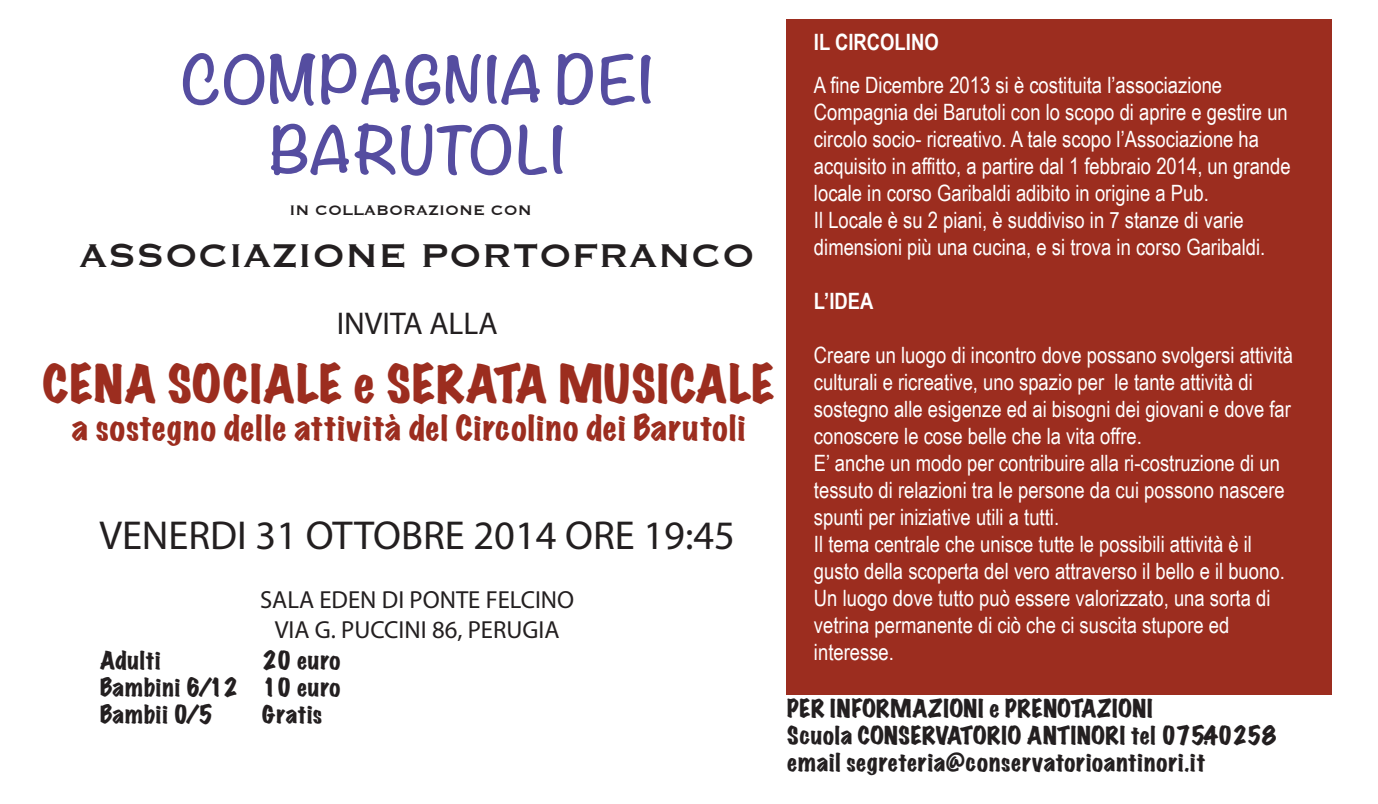
<style>
.page{position:relative;width:1378px;height:804px;background:#fff}
.page>*{position:absolute;margin:0;border:0;box-sizing:border-box;transform-origin:0 0}
.t1{font:700 58.5px/70.2px "Noteworthy";color:#554da0;text-align:center}
.t2{font:expanded 47.25px "Marker Felt";letter-spacing:.03em;color:#9c2d1f}
.t3{font:42.75px "Copperplate";color:#231f20}
.t4{font:40.5px "Myriad Pro";color:#231f20}
.t5{font:expanded 31.5px "Marker Felt";letter-spacing:.035em;color:#9c2d1f}
.t6{font:31.5px "Myriad Pro";color:#231f20}
.t7{font:24.75px/29.7px "Myriad Pro";color:#231f20;text-align:center}
.t8{font:22.5px/27px "Arial Narrow";color:#fff}
.t9{font:expanded 22.5px/27px "Marker Felt";letter-spacing:.03em;color:#231f20}
.t10{font:700 22.5px "Arial Narrow";color:#fff}
.t11{font:18px "Copperplate";color:#231f20}
</style>
<div class="page">
<div style="left:786px;top:19px;width:546px;height:676px;background:#9c2d1f"></div>
<h1 class="t1" style="left:181px;top:44px;width:474px">COMPAGNIA DEI<br>BARUTOLI</h1>
<p class="t11" style="left:290px;top:199px;width:243px">IN COLLABORAZIONE CON</p>
<h3 class="t3" style="left:79px;top:227px;width:677px">ASSOCIAZIONE PORTOFRANCO</h3>
<h3 class="t6" style="left:337px;top:304px;width:162px">INVITA ALLA</h3>
<h2 class="t2" style="left:43px;top:346px;width:733px">CENA SOCIALE e SERATA MUSICALE</h2>
<h3 class="t5" style="left:72px;top:403px;width:675px">a sostegno delle attività del Circolino dei Barutoli</h3>
<h3 class="t4" style="left:99px;top:510px;width:637px">VENERDI 31 OTTOBRE 2014 ORE 19:45</h3>
<p class="t7" style="left:260px;top:584px;width:316px">SALA EDEN DI PONTE FELCINO<br>VIA G. PUCCINI 86, PERUGIA</p>
<p class="t9" style="left:100px;top:646px;width:242px;text-align:justify;text-indent:162px">20 euro Bambini 6/12 10 euro Bambii 0/5</p>
<p class="t9" style="left:100px;top:646px;width:62px">Adulti</p>
<p class="t9" style="left:262px;top:700px;width:62px">Gratis</p>
<p class="t10" style="left:814px;top:25px;width:126px">IL CIRCOLINO</p>
<p class="t8" style="left:814px;top:71px;width:478px">A fine Dicembre 2013 si è costituita l’associazione Compagnia dei Barutoli con lo scopo di aprire e gestire un circolo socio- ricreativo. A tale scopo l’Associazione ha acquisito in affitto, a partire dal 1 febbraio 2014, un grande locale in corso Garibaldi adibito in origine a Pub.<br>Il Locale è su 2 piani, è suddiviso in 7 stanze di varie dimensioni più una cucina, e si trova in corso Garibaldi.</p>
<p class="t10" style="left:814px;top:284px;width:61px">L’IDEA</p>
<p class="t8" style="left:814px;top:341px;width:480px">Creare un luogo di incontro dove possano svolgersi attività culturali e ricreative, uno spazio per le tante attività di sostegno alle esigenze ed ai bisogni dei giovani e dove far conoscere le cose belle che la vita offre.<br>E’ anche un modo per contribuire alla ri-costruzione di un tessuto di relazioni tra le persone da cui possono nascere spunti per iniziative utili a tutti.<br>Il tema centrale che unisce tutte le possibili attività è il gusto della scoperta del vero attraverso il bello e il buono.<br>Un luogo dove tutto può essere valorizzato, una sorta di vetrina permanente di ciò che ci suscita stupore ed interesse.</p>
<p class="t9" style="left:787px;top:694px;width:490px">PER INFORMAZIONI e PRENOTAZIONI<br>Scuola CONSERVATORIO ANTINORI tel 075.40258 email segreteria@conservatorioantinori.it</p>
</div>
